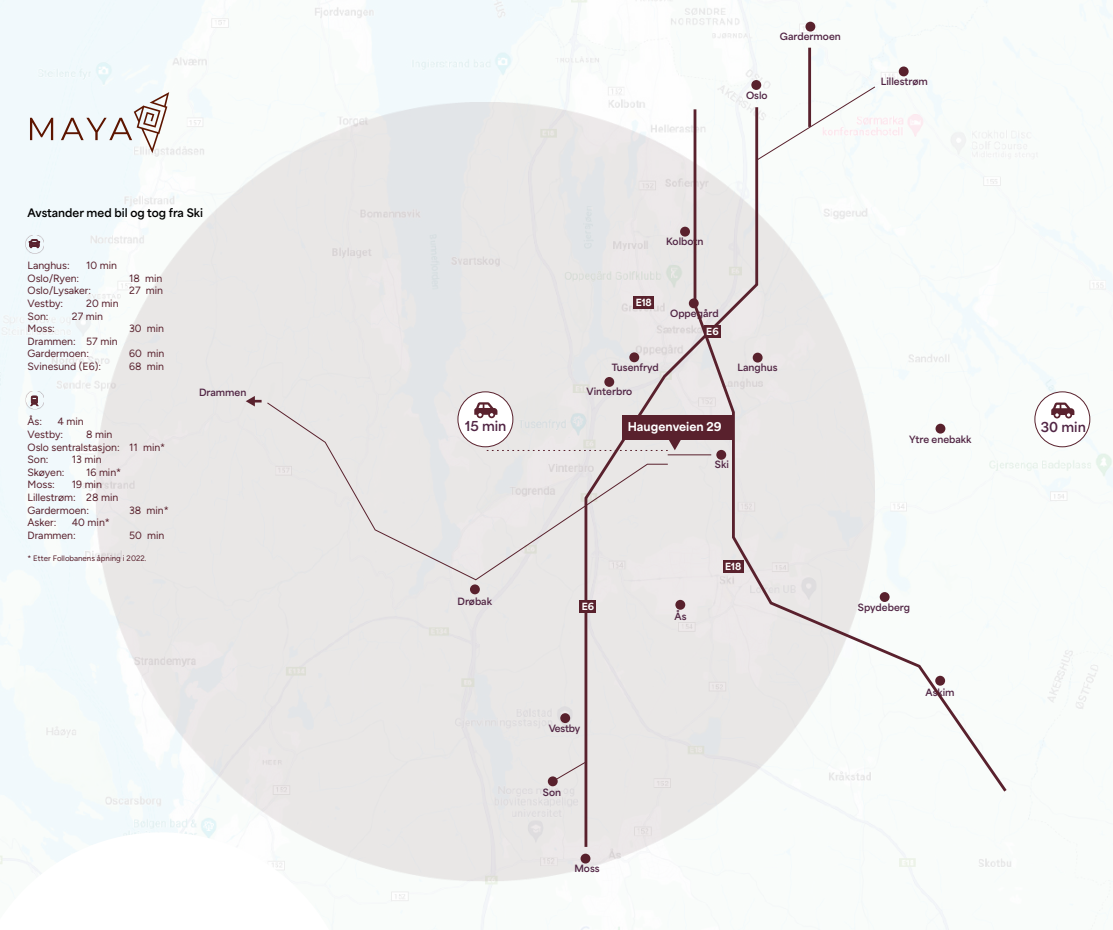
<style>
.page{position:relative;width:1113px;height:930px;background:#fff}
.page>*{position:absolute;margin:0;border:0;box-sizing:border-box;transform-origin:0 0}
.t1{font:700 12.86px "Area Normal";color:#512544}
.t2{font:800 11.38px "Area Normal";color:#fff}
.t3{font:700 11.03px "Area Normal";color:#000}
.t4{font:10.5px/12.6px "Figtree";color:#59212d}
.t5{font:700 9.45px "Area Normal";color:#512544}
.t6{font:800 9.28px "Area Normal";color:#fff}
.t7{font:7.88px "Figtree";color:#59212d}
</style>
<div class="page">
<img style="left:0;top:0;width:1113px;height:930px">
<img style="left:96px;top:103px;width:779px;height:778px">
<svg style="left:246px;top:396px;width:16px;height:10px"></svg>
<div style="left:458px;top:392px;width:55px;height:55px;background:#fff;border-radius:50%"></div>
<div style="left:805px;top:22px;width:10px;height:10px;background:#59212d;border-radius:50%"></div>
<div style="left:1035px;top:392px;width:54px;height:55px;background:#fff;border-radius:50%"></div>
<div style="left:1034px;top:391px;width:56px;height:56px;border:1px solid #59212d;border-radius:50%"></div>
<div style="left:470px;top:584px;width:10px;height:10px;background:#59212d;border-radius:50%"></div>
<div style="left:560px;top:713px;width:10px;height:10px;background:#59212d;border-radius:50%"></div>
<div style="left:548px;top:776px;width:10px;height:10px;background:#59212d;border-radius:50%"></div>
<div style="left:898px;top:66px;width:10px;height:10px;background:#59212d;border-radius:50%"></div>
<div style="left:751px;top:80px;width:10px;height:10px;background:#59212d;border-radius:50%"></div>
<div style="left:580px;top:853px;width:10px;height:10px;background:#59212d;border-radius:50%"></div>
<svg style="left:0;top:832px;width:354px;height:98px"></svg>
<svg style="left:1051px;top:402px;width:23px;height:16px"></svg>
<div style="left:266px;top:402px;width:317px;height:179px;background:#e9e7e6"></div>
<img style="left:25px;top:235px;width:18px;height:18px">
<svg style="left:29px;top:239px;width:11px;height:9px"></svg>
<img style="left:26px;top:392px;width:18px;height:18px">
<svg style="left:30px;top:396px;width:8px;height:10px"></svg>
<hr style="left:808px;top:48px;width:3px;height:79px;background:#59212d">
<svg style="left:759px;top:106px;width:250px;height:688px"></svg>
<svg style="left:583px;top:104px;width:176px;height:745px;background:#e5e1e2"></svg>
<div style="left:704px;top:325px;width:17px;height:12px;background:#59212d"></div>
<div style="left:578px;top:600px;width:17px;height:12px;background:#59212d"></div>
<div style="left:622px;top:415px;width:109px;height:25px;background:#59212d"></div>
<svg style="left:484px;top:438px;width:197px;height:13px;background:#d9d0d1"></svg>
<div style="left:723px;top:560px;width:20px;height:12px;background:#59212d"></div>
<svg style="left:30px;top:118px;width:23px;height:22px"></svg>
<svg style="left:61px;top:92px;width:108px;height:61px"></svg>
<svg style="left:756px;top:86px;width:120px;height:75px"></svg>
<svg style="left:551px;top:761px;width:35px;height:21px"></svg>
<p class="t3" style="left:28px;top:203px;width:177px">Avstander med bil og tog fra Ski</p>
<p class="t4" style="left:86px;top:259px;width:32px">10 min</p>
<p class="t4" style="left:28px;top:259px;width:75px">Langhus:<br>Oslo/Ryen:<br>Oslo/Lysaker:<br>Vestby:<br>Son:<br>Moss:<br>Drammen:<br>Gardermoen:<br>Svinesund (E6):</p>
<p class="t4" style="left:72px;top:297px;width:48px;text-indent:14px">20 min<br>27 min</p>
<p class="t4" style="left:86px;top:335px;width:33px">57 min</p>
<p class="t4" style="left:129px;top:272px;width:35px">18 min<br>27 min</p>
<p class="t4" style="left:129px;top:322px;width:36px">30 min</p>
<p class="t4" style="left:129px;top:347px;width:37px">60 min<br>68 min</p>
<p class="t4" style="left:28px;top:415px;width:94px">Ås:<br>Vestby:<br>Oslo sentralstasjon:<br>Son:<br>Skøyen:<br>Moss:<br>Lillestrøm:<br>Gardermoen:<br>Asker:<br>Drammen:</p>
<p class="t4" style="left:57px;top:415px;width:28px">4 min</p>
<p class="t4" style="left:86px;top:428px;width:28px">8 min</p>
<p class="t4" style="left:72px;top:453px;width:31px">13 min</p>
<p class="t4" style="left:72px;top:466px;width:51px;text-indent:14px">16 min*<br>19 min</p>
<p class="t4" style="left:86px;top:491px;width:34px">28 min</p>
<p class="t4" style="left:72px;top:516px;width:40px">40 min*</p>
<p class="t4" style="left:129px;top:440px;width:38px">11 min*</p>
<p class="t4" style="left:129px;top:503px;width:41px">38 min*</p>
<p class="t4" style="left:129px;top:529px;width:37px">50 min</p>
<p class="t7" style="left:28px;top:553px;width:120px">* Etter Follobanens åpning i 2022.</p>
<p class="t5" style="left:199px;top:384px;width:49px">Drammen</p>
<p class="t5" style="left:780px;top:28px;width:63px">Gardermoen</p>
<p class="t5" style="left:746px;top:86px;width:23px">Oslo</p>
<p class="t5" style="left:881px;top:73px;width:48px">Lillestrøm</p>
<p class="t5" style="left:666px;top:233px;width:39px">Kolbotn</p>
<p class="t6" style="left:635px;top:294px;width:18px">E18</p>
<p class="t5" style="left:612px;top:358px;width:48px">Tusenfryd</p>
<p class="t5" style="left:586px;top:383px;width:47px">Vinterbro</p>
<p class="t5" style="left:670px;top:304px;width:50px">Oppegård</p>
<p class="t6" style="left:706px;top:323px;width:14px">E6</p>
<p class="t5" style="left:737px;top:359px;width:42px">Langhus</p>
<p class="t1" style="left:465px;top:415px;width:43px">15 min</p>
<p class="t1" style="left:1041px;top:415px;width:47px">30 min</p>
<p class="t5" style="left:909px;top:431px;width:64px">Ytre enebakk</p>
<p class="t2" style="left:628px;top:416px;width:95px">Haugenveien 29</p>
<p class="t5" style="left:715px;top:456px;width:15px">Ski</p>
<p class="t5" style="left:457px;top:592px;width:36px">Drøbak</p>
<p class="t6" style="left:582px;top:598px;width:14px">E6</p>
<p class="t5" style="left:548px;top:720px;width:33px">Vestby</p>
<p class="t5" style="left:543px;top:784px;width:20px">Son</p>
<p class="t5" style="left:574px;top:859px;width:27px">Moss</p>
<p class="t5" style="left:674px;top:608px;width:13px">Ås</p>
<p class="t6" style="left:725px;top:558px;width:18px">E18</p>
<p class="t5" style="left:858px;top:599px;width:54px">Spydeberg</p>
<p class="t5" style="left:925px;top:683px;width:31px">Askim</p>
</div>
